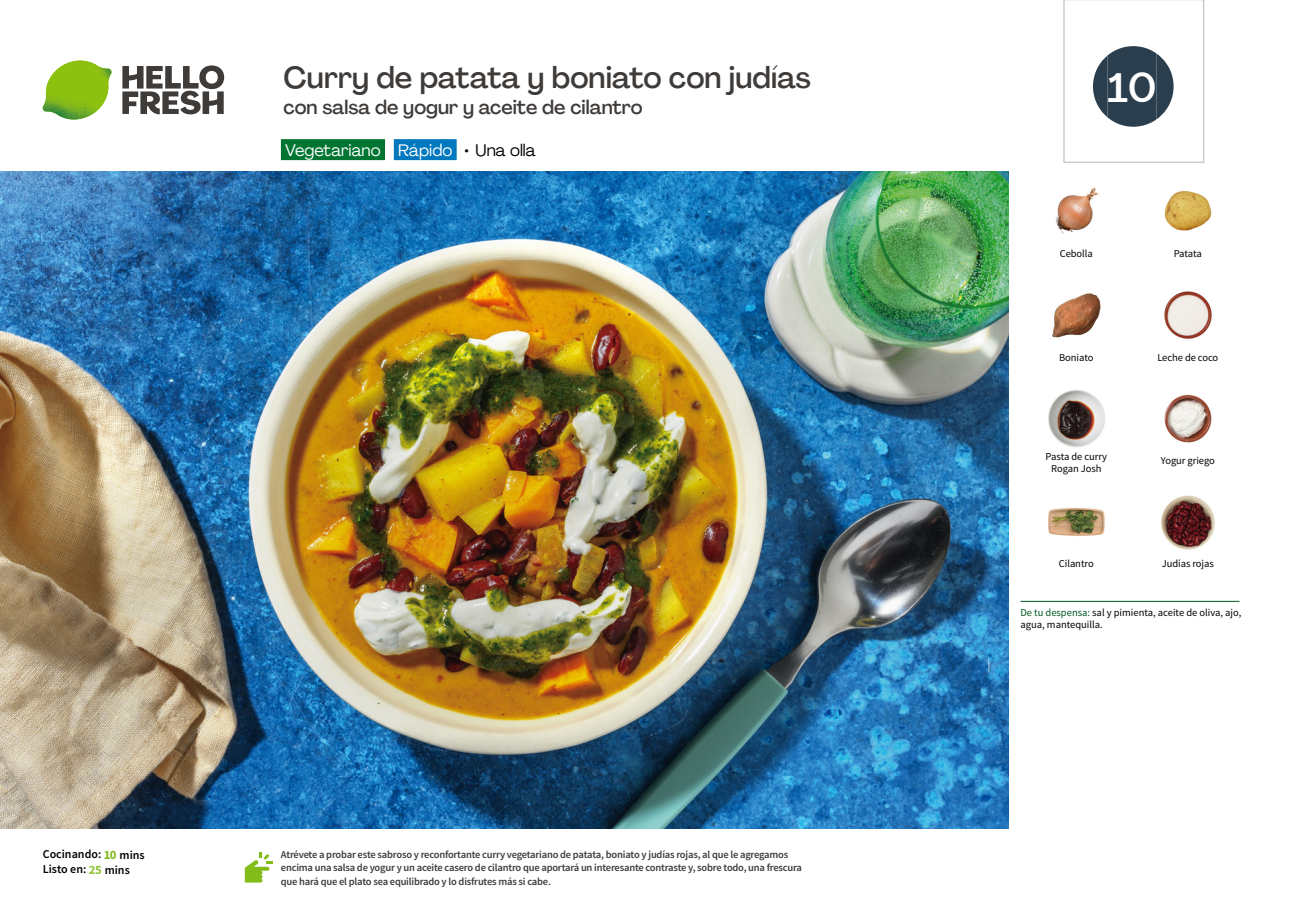
<style>
.page{position:relative;width:1289px;height:919px;background:#fff}
.page>*{position:absolute;margin:0;border:0;box-sizing:border-box;transform-origin:0 0}
.t1{font:500 40.5px "Agrandir";color:#fff}
.t2{font:500 30px "Agrandir";color:#3e3b39}
.t3{font:500 19.5px "Agrandir";color:#3e3b39}
.t4{font:16.5px "Agrandir";color:#fff}
.t5{font:600 12px/15px "Source Sans Pro";color:#000}
.t6{font:600 10.5px/13.5px "Source Sans Pro";letter-spacing:-.02em;color:#3e3b39}
.t7{font:10.5px/12px "Source Sans Pro";letter-spacing:-.005em;color:#000}
.s1{color:#000}
.s2{font-weight:700;font-size:12.75px;color:#81bc19}
.s3{font-weight:700;font-size:12.75px;color:#93c53b}
.s4{color:#005923}
</style>
<div class="page">
<svg style="left:122px;top:65px;width:102px;height:49px"></svg>
<svg style="left:43px;top:60px;width:69px;height:60px"></svg>
<img style="left:46px;top:61px;width:34px;height:39px">
<div style="left:281px;top:139px;width:104px;height:21px;background:#007531"></div>
<div style="left:394px;top:139px;width:62px;height:21px;background:#0078bd"></div>
<img style="left:0;top:172px;width:1008px;height:656px">
<hr style="left:1020px;top:601px;width:219px;height:1px;background:#005923">
<svg style="left:245px;top:852px;width:28px;height:30px"></svg>
<img style="left:1055px;top:187px;width:44px;height:47px">
<img style="left:1164px;top:191px;width:48px;height:40px">
<img style="left:1164px;top:291px;width:48px;height:48px">
<img style="left:1052px;top:293px;width:49px;height:45px">
<img style="left:1164px;top:394px;width:48px;height:49px">
<img style="left:1048px;top:390px;width:56px;height:57px">
<img style="left:1161px;top:495px;width:54px;height:55px">
<img style="left:1048px;top:507px;width:56px;height:29px">
<svg style="left:1063px;top:0;width:141px;height:163px"></svg>
<h2 class="t2" style="left:283px;top:59px;width:529px">Curry de patata y boniato con judías</h2>
<h3 class="t3" style="left:283px;top:95px;width:360px">con salsa de yogur y aceite de cilantro</h3>
<h3 class="t4" style="left:285px;top:140px;width:252px">Vegetariano Rápido <span class="s1">• Una olla</span></h3>
<p class="t5" style="left:43px;top:847px;width:103px">Cocinando: <span class="s2">10</span> mins<br>Listo en: <span class="s3">25</span> mins</p>
<p class="t6" style="left:281px;top:847px;width:522px">Atrévete a probar este sabroso y reconfortante curry vegetariano de patata, boniato y judías rojas, al que le agregamos encima una salsa de yogur y un aceite casero de cilantro que aportará un interesante contraste y, sobre todo, una frescura que hará que el plato sea equilibrado y lo disfrutes más si cabe.</p>
<h1 class="t1" style="left:1107px;top:63px;width:51px">10</h1>
<p class="t7" style="left:1059px;top:247px;width:35px">Cebolla</p>
<p class="t7" style="left:1173px;top:247px;width:30px">Patata</p>
<p class="t7" style="left:1059px;top:352px;width:36px">Boniato</p>
<p class="t7" style="left:1157px;top:352px;width:62px">Leche de coco</p>
<p class="t7" style="left:1045px;top:451px;width:63px;text-align:center">Pasta de curry<br>Rogan Josh</p>
<p class="t7" style="left:1160px;top:454px;width:55px">Yogur griego</p>
<p class="t7" style="left:1058px;top:558px;width:36px">Cilantro</p>
<p class="t7" style="left:1161px;top:558px;width:54px">Judías rojas</p>
<p class="t7" style="left:1020px;top:606px;width:222px"><span class="s4">De tu despensa:</span> sal y pimienta, aceite de oliva, ajo, agua, mantequilla.</p>
</div>
